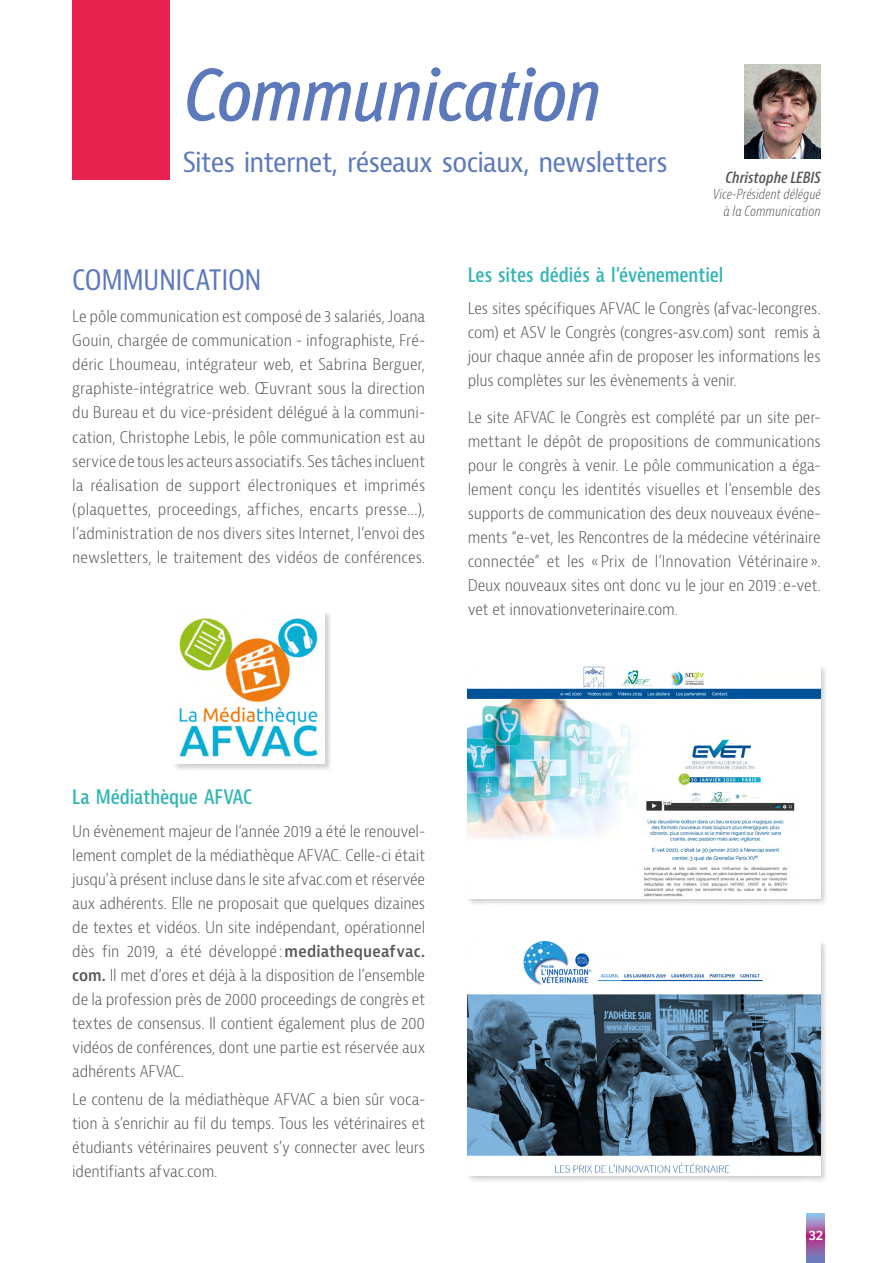
<style>
.page{position:relative;width:893px;height:1263px;background:#fff}
.page>*{position:absolute;margin:0;border:0;box-sizing:border-box;transform-origin:0 0}
.t1{font:italic 500 condensed 75px "Meta Pro";letter-spacing:-.03em;color:#5c79bb}
.t2{font:condensed 30px "Bernina Sans";letter-spacing:-.015em;color:#5c79bb}
.t3{font:condensed 27px "Bernina Sans";letter-spacing:-.03em;color:#5c79bb}
.t4{font:600 condensed 19.5px "Bernina Sans";letter-spacing:-.005em;color:#35b6b4}
.t5{font:300 condensed 15.75px/24px "Bernina Sans";letter-spacing:-.01em;color:#575756;text-align:justify}
.t6{font:italic 600 condensed 15px "Bernina Sans";color:#575756}
.t7{font:italic 300 condensed 13.5px/16.5px "Bernina Sans";letter-spacing:.005em;color:#575756;text-align:right}
.t8{font:600 13.5px "Whitney";color:#fff}
.s1{font-weight:600}
</style>
<div class="page">
<svg style="left:807px;top:1213px;width:18px;height:50px"></svg>
<div style="left:72px;top:0;width:98px;height:179px;background:#e6224f"></div>
<img style="left:744px;top:65px;width:77px;height:93px">
<div style="left:171px;top:610px;width:161px;height:161px;background:#000;opacity:.2"></div>
<img style="left:173px;top:612px;width:152px;height:151px">
<div style="left:466px;top:664px;width:362px;height:242px;background:#000;opacity:.2"></div>
<img style="left:468px;top:666px;width:353px;height:232px">
<div style="left:466px;top:940px;width:362px;height:243px;background:#000;opacity:.2"></div>
<img style="left:468px;top:941px;width:353px;height:234px">
<h1 class="t1" style="left:183px;top:38px;width:420px">Communication</h1>
<h3 class="t3" style="left:183px;top:145px;width:486px">Sites internet, réseaux sociaux, newsletters</h3>
<p class="t6" style="left:726px;top:168px;width:96px">Christophe LEBIS</p>
<p class="t7" style="left:713px;top:187px;width:109px">Vice-Président délégué à la Communication</p>
<h2 class="t2" style="left:72px;top:261px;width:191px">COMMUNICATION</h2>
<p class="t5" style="left:72px;top:305px;width:354px">Le pôle communication est composé de 3 salariés, Joana Gouin, chargée de communication - infographiste, Fré&shy;déric Lhoumeau, intégrateur web, et Sabrina Berguer, graphiste-intégratrice web. Œuvrant sous la direction du Bureau et du vice-président délégué à la communi&shy;cation, Christophe Lebis, le pôle communication est au service de tous les acteurs associatifs. Ses tâches incluent la réalisation de support électroniques et imprimés (plaquettes, proceedings, affiches, encarts presse…), l’administration de nos divers sites Internet, l’envoi des newsletters, le traitement des vidéos de conférences.</p>
<p class="t4" style="left:468px;top:263px;width:257px">Les sites dédiés à l’évènementiel</p>
<p class="t5" style="left:468px;top:297px;width:354px">Les sites spécifiques AFVAC le Congrès (afvac-lecongres. com) et ASV le Congrès (congres-asv.com) sont remis à jour chaque année afin de proposer les informations les plus complètes sur les évènements à venir.</p>
<p class="t5" style="left:468px;top:405px;width:354px">Le site AFVAC le Congrès est complété par un site per&shy;mettant le dépôt de propositions de communications pour le congrès à venir. Le pôle communication a éga&shy;lement conçu les identités visuelles et l’ensemble des supports de communication des deux nouveaux événe&shy;ments “e-vet, les Rencontres de la médecine vétérinaire connectée” et les «Prix de l’Innovation Vétérinaire ».<br>Deux nouveaux sites ont donc vu le jour en 2019:e-vet. vet et innovationveterinaire.com.</p>
<p class="t4" style="left:72px;top:785px;width:181px">La Médiathèque AFVAC</p>
<p class="t5" style="left:72px;top:819px;width:354px">Un évènement majeur de l’année 2019 a été le renouvel&shy;lement complet de la médiathèque AFVAC. Celle-ci était jusqu’à présent incluse dans le site afvac.com et réservée aux adhérents. Elle ne proposait que quelques dizaines de textes et vidéos. Un site indépendant, opérationnel dès fin 2019, a été développé :<span class="s1">mediathequeafvac. com.</span> Il met d’ores et déjà à la disposition de l’ensemble de la profession près de 2000 proceedings de congrès et textes de consensus. Il contient également plus de 200 vidéos de conférences, dont une partie est réservée aux adhérents AFVAC.</p>
<p class="t5" style="left:72px;top:1087px;width:354px">Le contenu de la médiathèque AFVAC a bien sûr voca&shy;tion à s’enrichir au fil du temps. Tous les vétérinaires et étudiants vétérinaires peuvent s’y connecter avec leurs identifiants afvac.com.</p>
<p class="t8" style="left:809px;top:1227px;width:16px">32</p>
</div>
